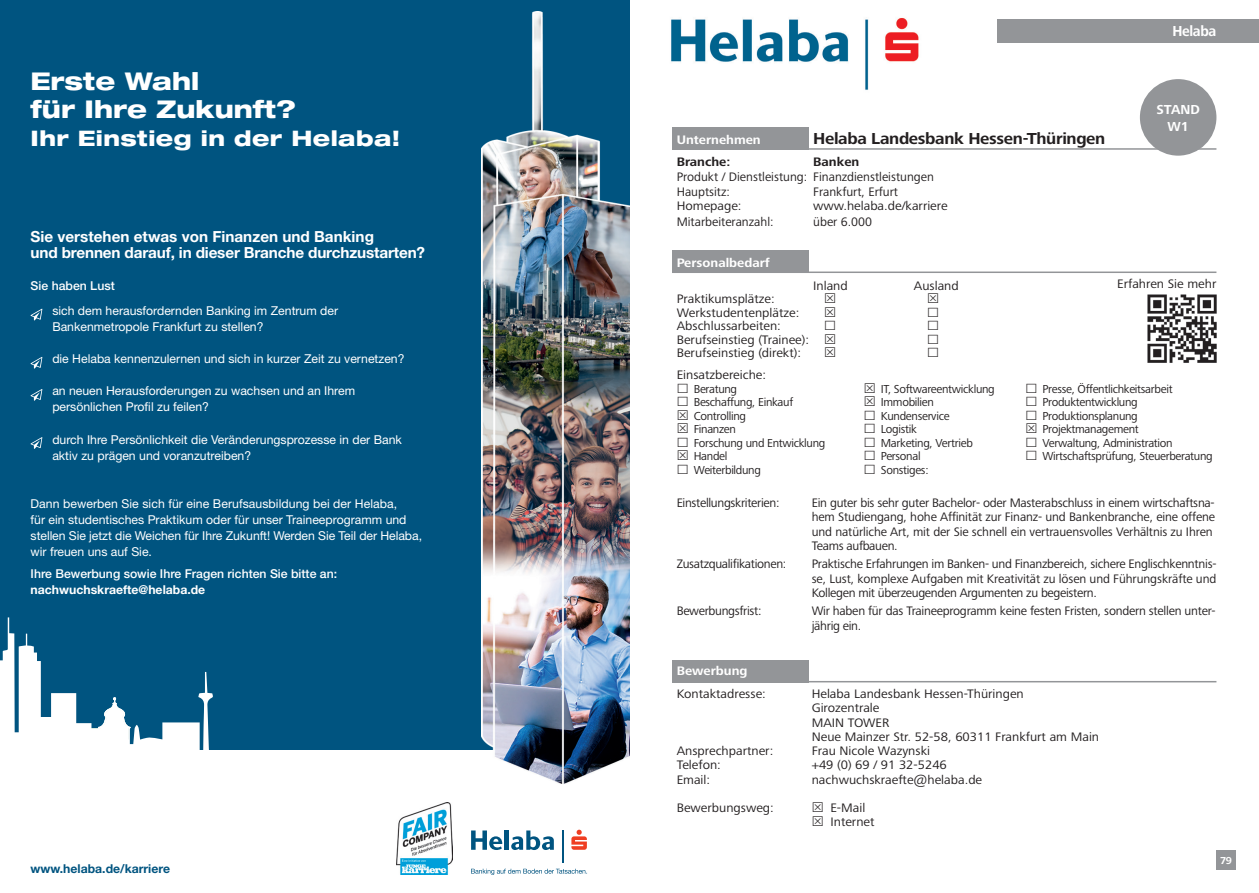
<style>
.page{position:relative;width:1259px;height:893px;background:#fff}
.page>*{position:absolute;margin:0;border:0;box-sizing:border-box;transform-origin:0 0}
.t1{font:800 expanded 24.45px/28.2px "Helvetica Neue";color:#fff}
.t2{font:800 expanded 21.45px "Helvetica Neue";letter-spacing:.02em;color:#fff}
.t3{font:700 16.5px "Frutiger Next LTW1 G";letter-spacing:-.02em;color:#231f20;scale:1.05 1}
.t4{font:700 15.3px/16px "Helvetica Neue";letter-spacing:-.01em;color:#fff}
.t5{font:700 15px "Frutiger Next LTW1 G";letter-spacing:-.02em;color:#fff;scale:.95 1}
.t6{font:700 13.5px "Frutiger Next LTW1 G";color:#fff}
.t7{font:12.75px/14.2px "Frutiger Next LTW1 G";letter-spacing:-.005em;color:#231f20}
.t8{font:12.75px "Frutiger Next LTW1 G";letter-spacing:-.005em;color:#231f20;scale:1.05 1}
.t9{font:12.75px "Frutiger Next LTW1 G";letter-spacing:-.025em;color:#231f20}
.t10{font:700 12.75px "Frutiger Next LTW1 G";color:#fff;scale:1.05 1}
.t11{font:700 12.75px "Frutiger Next LTW1 G";color:#231f20;scale:1.05 1}
.t12{font:12.3px/16px "Helvetica Neue";color:#fff}
.t13{font:500 12.3px/16px "Helvetica Neue";color:#fff}
.t14{font:700 12.3px "Helvetica Neue";color:#005480}
.t15{font:12px "Frutiger Next LTW1 G";letter-spacing:-.025em;color:#231f20}
.t16{font:700 10.5px "Frutiger Next LTW1 G";color:#fff}
.s1{font-weight:500}
.s2{font-weight:700}
</style>
<div class="page">
<div style="left:1216px;top:850px;width:19px;height:20px;background:#939598"></div>
<div style="left:1016px;top:19px;width:243px;height:24px;background:#939598"></div>
<div style="left:0;top:0;width:629px;height:749px;background:#005480"></div>
<svg style="left:571px;top:830px;width:16px;height:20px"></svg>
<hr style="left:562px;top:830px;width:1px;height:33px;background:#005480">
<svg style="left:511px;top:830px;width:43px;height:20px"></svg>
<svg style="left:471px;top:830px;width:31px;height:20px"></svg>
<hr style="left:505px;top:830px;width:4px;height:20px;background:#005480">
<svg style="left:471px;top:869px;width:116px;height:6px"></svg>
<img style="left:396px;top:803px;width:57px;height:71px">
<svg style="left:31px;top:437px;width:11px;height:12px"></svg>
<svg style="left:31px;top:389px;width:11px;height:12px"></svg>
<svg style="left:31px;top:357px;width:11px;height:12px"></svg>
<svg style="left:31px;top:309px;width:11px;height:11px"></svg>
<img style="left:481px;top:11px;width:148px;height:773px">
<svg style="left:0;top:617px;width:213px;height:133px"></svg>
<div style="left:39px;top:718px;width:18px;height:16px;background:#fff"></div>
<div style="left:1140px;top:79px;width:76px;height:77px;background:#939598;border-radius:50%"></div>
<div style="left:672px;top:660px;width:136px;height:22px;background:#939598"></div>
<hr style="left:672px;top:681px;width:544px;height:1px;background:#939598">
<div style="left:672px;top:251px;width:136px;height:22px;background:#939598"></div>
<hr style="left:672px;top:272px;width:544px;height:1px;background:#939598">
<div style="left:672px;top:127px;width:136px;height:23px;background:#939598"></div>
<hr style="left:672px;top:148px;width:544px;height:2px;background:#939598">
<img style="left:671px;top:18px;width:248px;height:72px">
<img style="left:1147px;top:294px;width:70px;height:69px">
<div style="left:997px;top:19px;width:63px;height:24px;background:#939598"></div>
<p class="t1" style="left:31px;top:66px;width:267px">Erste Wahl<br>für Ihre Zukunft?</p>
<p class="t2" style="left:31px;top:125px;width:371px">Ihr Einstieg in der Helaba!</p>
<p class="t4" style="left:31px;top:228px;width:396px">Sie verstehen etwas von Finanzen und Banking<br>und brennen darauf, in dieser Branche durchzustarten?</p>
<p class="t12" style="left:52px;top:273px;width:287px;line-height:25.2px;text-indent:-22px"><span class="s1">Sie haben Lust<br></span>sich dem herausfordernden Banking im Zentrum der</p>
<p class="t12" style="left:52px;top:319px;width:213px">Bankenmetropole Frankfurt zu stellen?</p>
<p class="t12" style="left:52px;top:351px;width:354px">die Helaba kennenzulernen und sich in kurzer Zeit zu vernetzen?</p>
<p class="t12" style="left:52px;top:383px;width:304px">an neuen Herausforderungen zu wachsen und an Ihrem persönlichen Profil zu feilen?</p>
<p class="t12" style="left:52px;top:431px;width:351px">durch Ihre Persönlichkeit die Veränderungsprozesse in der Bank aktiv zu prägen und voranzutreiben?</p>
<p class="t12" style="left:31px;top:495px;width:393px">Dann bewerben Sie sich für eine Berufsausbildung bei der Helaba,<br>für ein studentisches Praktikum oder für unser Traineeprogramm und stellen Sie jetzt die Weichen für Ihre Zukunft! Werden Sie Teil der Helaba, wir freuen uns auf Sie.</p>
<p class="t13" style="left:31px;top:565px;width:308px">Ihre Bewerbung sowie Ihre Fragen richten Sie bitte an: <span class="s2">nachwuchskraefte@helaba.de</span></p>
<p class="t14" style="left:31px;top:860px;width:141px">www.helaba.de/karriere</p>
<p class="t5" style="left:1172px;top:23px;width:48px">Helaba</p>
<p class="t6" style="left:1156px;top:102px;width:45px">STAND</p>
<p class="t6" style="left:1167px;top:118px;width:23px">W1</p>
<p class="t10" style="left:676px;top:133px;width:82px">Unternehmen</p>
<p class="t3" style="left:813px;top:129px;width:280px">Helaba Landesbank Hessen-Thüringen</p>
<p class="t11" style="left:676px;top:154px;width:53px">Branche:</p>
<p class="t11" style="left:813px;top:154px;width:45px">Banken</p>
<p class="t7" style="left:676px;top:170px;width:259px">Produkt / Dienstleistung: Finanzdienstleistungen</p>
<p class="t7" style="left:676px;top:185px;width:55px">Hauptsitz:</p>
<p class="t7" style="left:813px;top:185px;width:86px">Frankfurt, Erfurt</p>
<p class="t8" style="left:676px;top:198px;width:63px">Homepage:</p>
<p class="t8" style="left:813px;top:198px;width:130px">www.helaba.de/karriere</p>
<p class="t7" style="left:676px;top:215px;width:98px">Mitarbeiteranzahl:</p>
<p class="t7" style="left:813px;top:215px;width:60px">über 6.000</p>
<p class="t10" style="left:676px;top:255px;width:90px">Personalbedarf</p>
<p class="t8" style="left:813px;top:278px;width:34px">Inland</p>
<p class="t8" style="left:914px;top:278px;width:44px">Ausland</p>
<p class="t8" style="left:676px;top:292px;width:95px">Praktikumsplätze:</p>
<p class="t8" style="left:676px;top:305px;width:118px">Werkstudentenplätze:</p>
<p class="t8" style="left:676px;top:319px;width:101px">Abschlussarbeiten:</p>
<p class="t8" style="left:676px;top:332px;width:128px">Berufseinstieg (Trainee):</p>
<p class="t8" style="left:676px;top:346px;width:120px">Berufseinstieg (direkt):</p>
<p class="t8" style="left:676px;top:368px;width:87px">Einsatzbereiche:</p>
<p class="t15" style="left:693px;top:382px;width:45px">Beratung</p>
<p class="t15" style="left:881px;top:382px;width:115px">IT, Softwareentwicklung</p>
<p class="t15" style="left:1042px;top:382px;width:132px">Presse, Öffentlichkeitsarbeit</p>
<p class="t15" style="left:693px;top:395px;width:101px">Beschaffung, Einkauf</p>
<p class="t15" style="left:881px;top:395px;width:55px">Immobilien</p>
<p class="t15" style="left:1042px;top:395px;width:97px">Produktentwicklung</p>
<p class="t15" style="left:693px;top:409px;width:54px">Controlling</p>
<p class="t15" style="left:881px;top:409px;width:70px">Kundenservice</p>
<p class="t15" style="left:1042px;top:409px;width:97px">Produktionsplanung</p>
<p class="t15" style="left:693px;top:422px;width:44px">Finanzen</p>
<p class="t15" style="left:881px;top:422px;width:37px">Logistik</p>
<p class="t15" style="left:1042px;top:422px;width:98px">Projektmanagement</p>
<p class="t15" style="left:693px;top:436px;width:133px">Forschung und Entwicklung</p>
<p class="t15" style="left:881px;top:436px;width:94px">Marketing, Vertrieb</p>
<p class="t15" style="left:1042px;top:436px;width:132px">Verwaltung, Administration</p>
<p class="t15" style="left:693px;top:449px;width:35px">Handel</p>
<p class="t15" style="left:881px;top:449px;width:41px">Personal</p>
<p class="t15" style="left:1042px;top:449px;width:172px">Wirtschaftsprüfung, Steuerberatung</p>
<p class="t15" style="left:693px;top:464px;width:69px">Weiterbildung</p>
<p class="t15" style="left:881px;top:464px;width:49px">Sonstiges:</p>
<p class="t9" style="left:676px;top:496px;width:104px">Einstellungskriterien:</p>
<p class="t7" style="left:811px;top:496px;width:404px">Ein guter bis sehr guter Bachelor- oder Masterabschluss in einem wirtschaftsna-</p>
<p class="t7" style="left:811px;top:510px;width:405px">hem Studiengang, hohe Affinität zur Finanz- und Bankenbranche, eine offene</p>
<p class="t7" style="left:811px;top:525px;width:402px">und natürliche Art, mit der Sie schnell ein vertrauensvolles Verhältnis zu Ihren<br>Teams aufbauen.</p>
<p class="t9" style="left:676px;top:557px;width:111px">Zusatzqualifikationen:</p>
<p class="t7" style="left:811px;top:557px;width:406px">Praktische Erfahrungen im Banken- und Finanzbereich, sichere Englischkenntnis-</p>
<p class="t7" style="left:811px;top:572px;width:406px">se, Lust, komplexe Aufgaben mit Kreativität zu lösen und Führungskräfte und</p>
<p class="t9" style="left:811px;top:585px;width:287px">Kollegen mit überzeugenden Argumenten zu begeistern.</p>
<p class="t9" style="left:676px;top:604px;width:86px">Bewerbungsfrist:</p>
<p class="t7" style="left:811px;top:604px;width:405px">Wir haben für das Traineeprogramm keine festen Fristen, sondern stellen unter&shy;jährig ein.</p>
<p class="t10" style="left:676px;top:664px;width:69px">Bewerbung</p>
<p class="t8" style="left:676px;top:686px;width:86px">Kontaktadresse:</p>
<p class="t8" style="left:811px;top:686px;width:203px">Helaba Landesbank Hessen-Thüringen</p>
<p class="t8" style="left:811px;top:701px;width:66px">Girozentrale</p>
<p class="t8" style="left:811px;top:715px;width:75px">MAIN TOWER</p>
<p class="t8" style="left:811px;top:729px;width:275px">Neue Mainzer Str. 52-58, 60311 Frankfurt am Main</p>
<p class="t8" style="left:676px;top:743px;width:93px">Ansprechpartner:</p>
<p class="t8" style="left:811px;top:743px;width:114px">Frau Nicole Wazynski</p>
<p class="t8" style="left:676px;top:758px;width:44px">Telefon:</p>
<p class="t8" style="left:811px;top:758px;width:130px">+49 (0) 69 / 91 32-5246</p>
<p class="t8" style="left:676px;top:772px;width:33px">Email:</p>
<p class="t8" style="left:811px;top:772px;width:164px">nachwuchskraefte@helaba.de</p>
<p class="t8" style="left:676px;top:800px;width:94px">Bewerbungsweg:</p>
<p class="t8" style="left:830px;top:800px;width:35px">E-Mail</p>
<p class="t8" style="left:830px;top:815px;width:43px">Internet</p>
<p class="t8" style="left:1117px;top:277px;width:96px">Erfahren Sie mehr</p>
<p class="t16" style="left:1220px;top:854px;width:13px">79</p>
</div>
